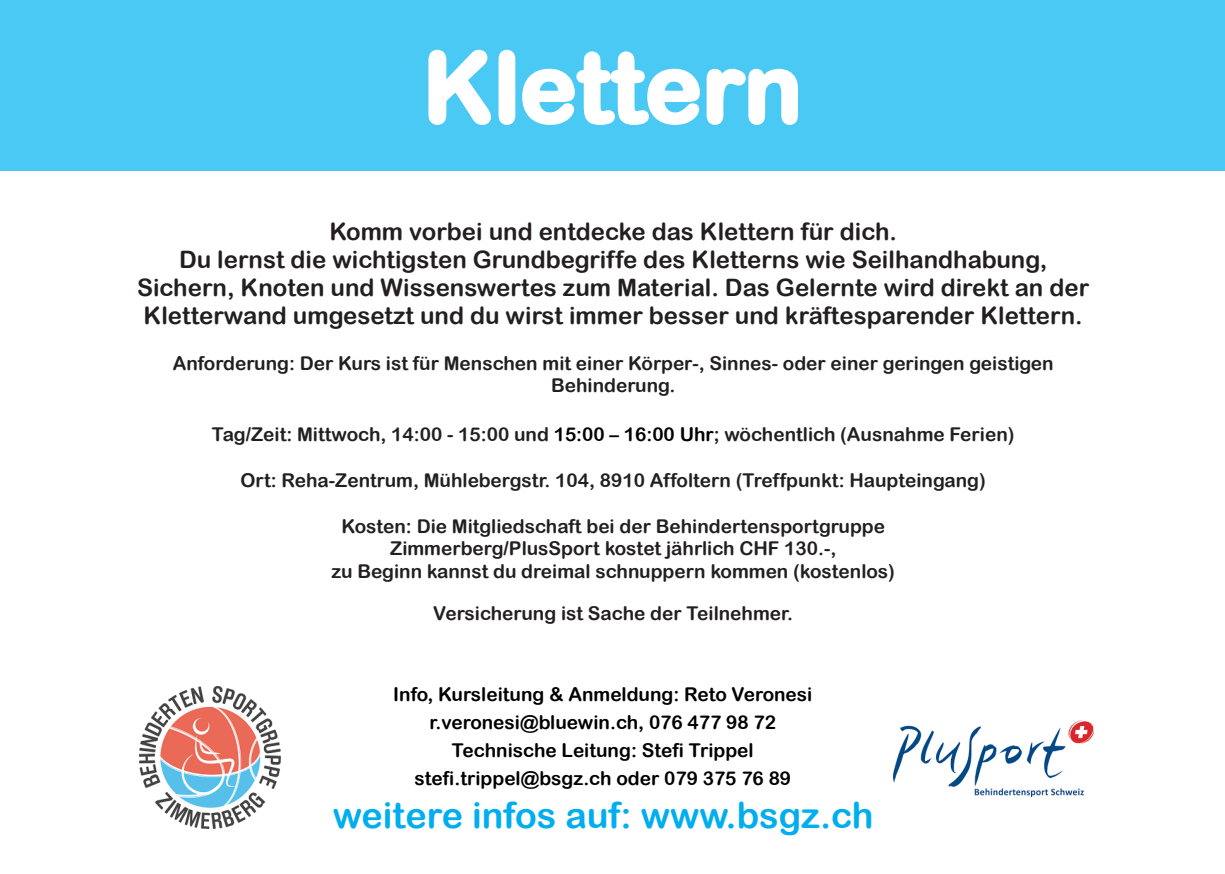
<style>
.page{position:relative;width:1225px;height:874px;background:#fff}
.page>*{position:absolute;margin:0;border:0;box-sizing:border-box;transform-origin:0 0}
.t1{font:96px "Arial Rounded MT Bold";color:#fff}
.t2{font:36px "Arial Rounded MT Bold";color:#00aeef}
.t3{font:24px/28px "Arial Rounded MT Bold";color:#231f20;text-align:center}
.t4{font:19px/22.8px "Arial Rounded MT Bold";color:#231f20;text-align:center}
.t5{font:19px/28px "Arial Rounded MT Bold";color:#000;text-align:center}
.s1{color:#000}
</style>
<div class="page">
<div style="left:0;top:0;width:1225px;height:170px;background:#49c9f4"></div>
<svg style="left:428px;top:49px;width:370px;height:76px"></svg>
<img style="left:139px;top:686px;width:142px;height:141px">
<img style="left:893px;top:720px;width:200px;height:76px">
<h1 class="t1" style="left:423px;top:31px;width:381px">Klettern</h1>
<p class="t3" style="left:137px;top:217px;width:953px">Komm vorbei und entdecke das Klettern für dich.<br>Du lernst die wichtigsten Grundbegriffe des Kletterns wie Seilhandhabung, Sichern, Knoten und Wissenswertes zum Material. Das Gelernte wird direkt an der Kletterwand umgesetzt und du wirst immer besser und kräftesparender Klettern.</p>
<p class="t4" style="left:173px;top:351px;width:882px">Anforderung: Der Kurs ist für Menschen mit einer Körper-, Sinnes- oder einer geringen geistigen<br>Behinderung.</p>
<p class="t4" style="left:212px;top:422px;width:804px">Tag/Zeit: Mittwoch, 14:00 - 15:00 und <span class="s1">15:00 – 16:00 Uhr</span>; wöchentlich (Ausnahme Ferien)</p>
<p class="t4" style="left:240px;top:468px;width:747px">Ort: Reha-Zentrum, Mühlebergstr. 104, 8910 Affoltern (Treffpunkt: Haupteingang)</p>
<p class="t4" style="left:331px;top:514px;width:565px">Kosten: Die Mitgliedschaft bei der Behindertensportgruppe<br>Zimmerberg/PlusSport kostet jährlich CHF 130.-,<br>zu Beginn kannst du dreimal schnuppern kommen (kostenlos)</p>
<p class="t4" style="left:433px;top:601px;width:361px">Versicherung ist Sache der Teilnehmer.</p>
<p class="t5" style="left:393px;top:679px;width:420px">Info, Kursleitung &amp; Anmeldung: Reto Veronesi r.veronesi@bluewin.ch, 076 477 98 72<br>Technische Leitung: Stefi Trippel stefi.trippel@bsgz.ch oder 079 375 76 89</p>
<h2 class="t2" style="left:333px;top:793px;width:542px">weitere infos auf: www.bsgz.ch</h2>
</div>
